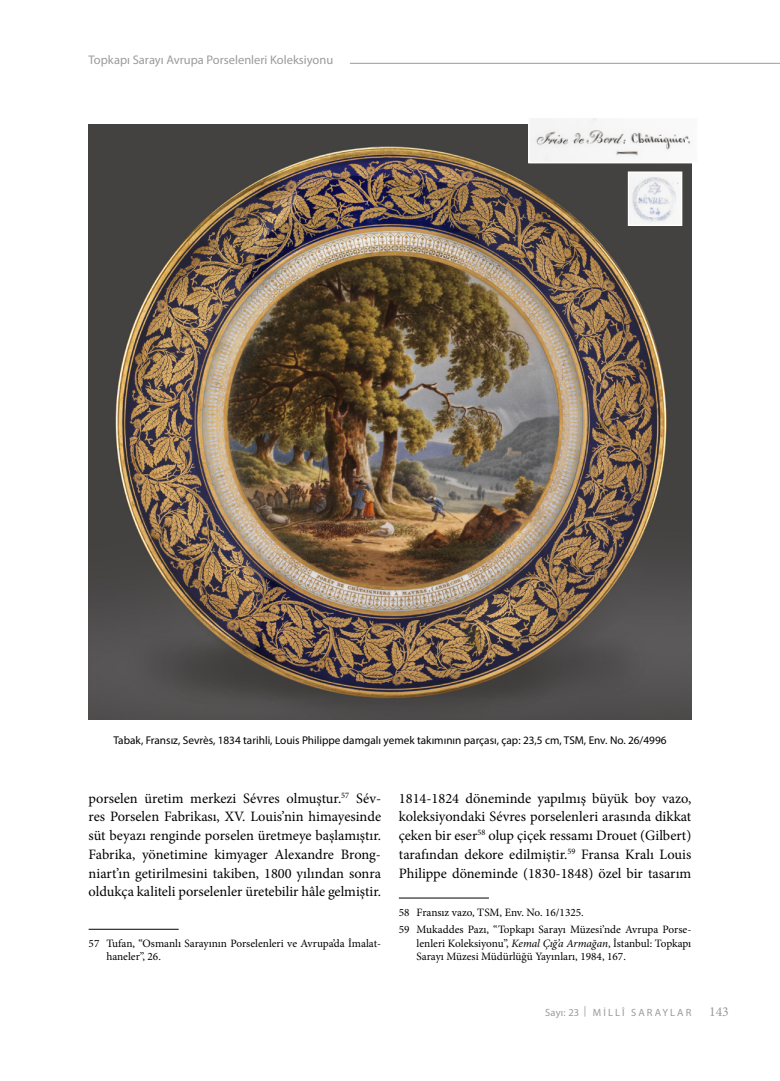
<style>
.page{position:relative;width:780px;height:1081px;background:#fff}
.page>*{position:absolute;margin:0;border:0;box-sizing:border-box;transform-origin:0 0}
.t1{font:14.38px/18.8px "Minion Pro";color:#000;text-align:justify}
.t2{font:13.75px "Minion Pro";color:#9c9b9b}
.t3{font:12.5px "Myriad Pro";color:#9c9b9b}
.t4{font:11.25px/13.5px "Minion Pro";color:#000}
.t5{font:11.25px "Myriad Pro";color:#000}
.t6{font:10.5px "Myriad Pro";letter-spacing:.2em;color:#9c9b9b}
.s1{font-style:italic}
</style>
<div class="page">
<hr style="left:350px;top:63px;width:430px;height:1px;background:#9c9b9b">
<hr style="left:89px;top:929px;width:90px;height:1px;background:#000">
<hr style="left:399px;top:897px;width:90px;height:1px;background:#000">
<img style="left:89px;top:124px;width:602px;height:595px">
<img style="left:629px;top:173px;width:51px;height:51px">
<div style="left:627px;top:171px;width:55px;height:55px;border:1px solid #fff"></div>
<img style="left:530px;top:119px;width:161px;height:42px">
<p class="t3" style="left:89px;top:52px;width:246px">Topkapı Sarayı Avrupa Porselenleri Koleksiyonu</p>
<p class="t5" style="left:113px;top:733px;width:554px">Tabak, Fransız, Sevrès, 1834 tarihli, Louis Philippe damgalı yemek takımının parçası, çap: 23,5 cm, TSM, Env. No. 26/4996</p>
<p class="t1" style="left:89px;top:788px;width:294px">porselen üretim merkezi Sévres olmuştur.<sup>57</sup> Sév&shy;res Porselen Fabrikası, XV. Louis’nin himayesinde süt beyazı renginde porselen üretmeye başlamıştır.<br>Fabrika, yönetimine kimyager Alexandre Brong&shy;niart’ın getirilmesini takiben, 1800 yılından sonra oldukça kaliteli porselenler üretebilir hâle gelmiştir.</p>
<p class="t4" style="left:106px;top:936px;width:276px;text-indent:-18px">57 Tufan, “Osmanlı Sarayının Porselenleri ve Avrupa’da İmalat&shy;haneler”, 26.</p>
<p class="t1" style="left:399px;top:788px;width:294px">1814-1824 döneminde yapılmış büyük boy vazo, koleksiyondaki Sévres porselenleri arasında dikkat çeken bir eser<sup>58</sup> olup çiçek ressamı Drouet (Gilbert) tarafından dekore edilmiştir.<sup>59</sup> Fransa Kralı Louis Philippe döneminde (1830-1848) özel bir tasarım</p>
<p class="t4" style="left:399px;top:903px;width:294px;line-height:17.8px">58 Fransız vazo, TSM, Env. No. 16/1325.<br>59 Mukaddes Pazı, “Topkapı Sarayı Müzesi’nde Avrupa Porse-</p>
<p class="t4" style="left:416px;top:936px;width:276px">lenleri Koleksiyonu”, <span class="s1">Kemal Çığ’a Armağan</span>, İstanbul: Topkapı<br>Sarayı Müzesi Müdürlüğü Yayınları, 1984, 167.</p>
<p class="t6" style="left:545px;top:1006px;width:148px">Sayı: 23 | MİLLÎ SARAYLAR</p>
<p class="t2" style="left:709px;top:1003px;width:21px">143</p>
</div>
